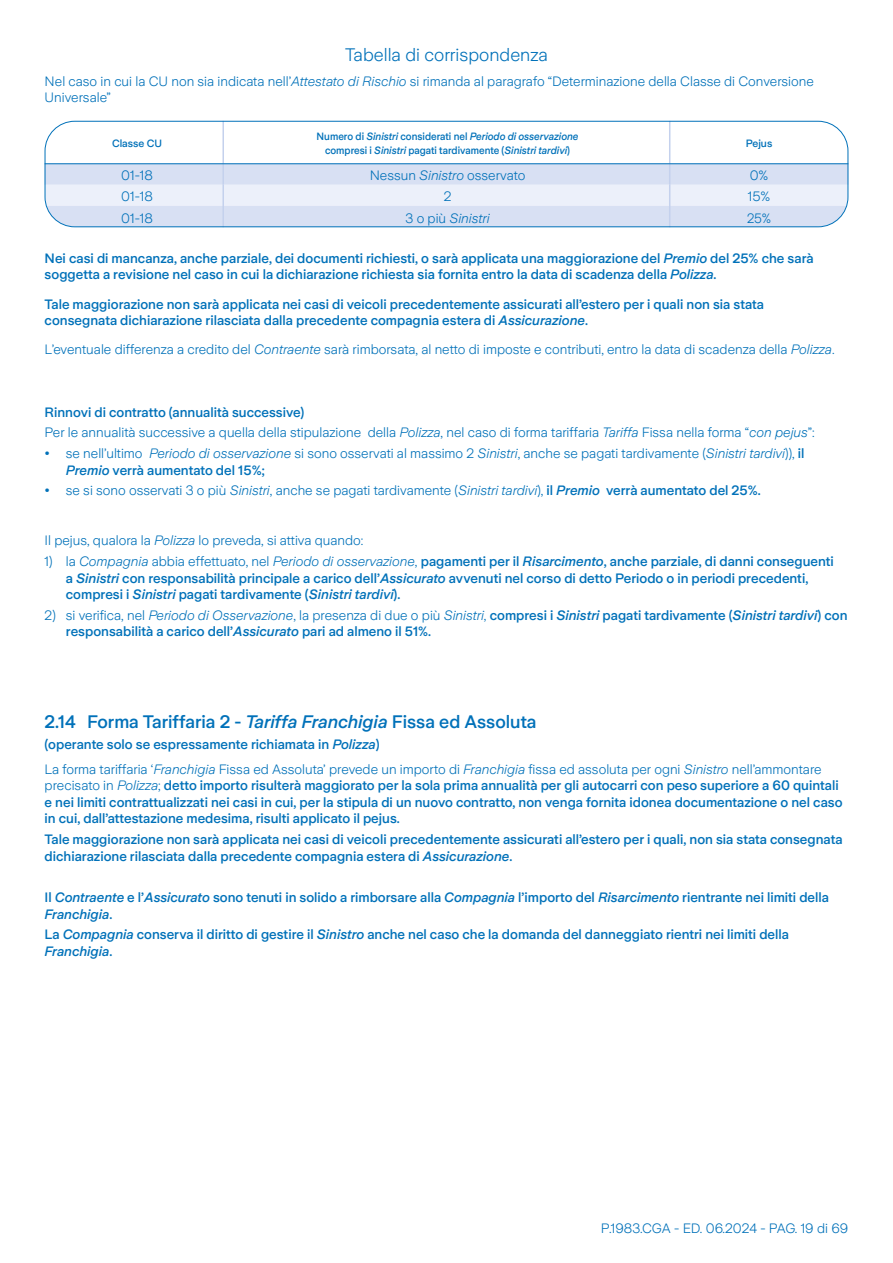
<style>
.page{position:relative;width:893px;height:1263px;background:#fff}
.page>*{position:absolute;margin:0;border:0;box-sizing:border-box;transform-origin:0 0}
.t1{font:500 18px "Zurich Sans";color:#0071b9}
.t2{font:300 18px "Zurich Sans";color:#0071b9}
.t3{font:500 13.5px/16.5px "Zurich Sans";color:#0071b9}
.t4{font:300 13.5px/16.5px "Zurich Sans";color:#0071b9}
.t5{font:13.5px "Zurich Sans Light Italic";color:#0071b9}
.t6{font:300 13.5px "Zurich Sans";color:#0071b9;scale:.95 1}
.t7{font:italic 500 10.5px/13.5px "Zurich Sans";color:#0071b9;text-align:center;scale:.95 1}
.t8{font:500 10.5px "Zurich Sans";color:#0071b9}
.s1{font-family:"Zurich Sans Light Italic";font-weight:400}
.s2{font-style:normal}
.s3{font-family:"Zurich Sans";font-weight:300}
.s4{font-style:italic}
.s5{font-weight:500}
.s6{font-weight:500;font-style:italic}
.s7{font-weight:300}
</style>
<div class="page">
<hr style="left:222px;top:121px;width:2px;height:42px;background:#c4d1ed">
<hr style="left:669px;top:121px;width:1px;height:42px;background:#c4d1ed">
<svg style="left:45px;top:164px;width:803px;height:63px;background:#dee5f5"></svg>
<div style="left:45px;top:121px;width:803px;height:106px;border:1px solid #0071b9;border-radius:30px"></div>
<hr style="left:45px;top:163px;width:803px;height:1px;background:#0071b9">
<h1 class="t2" style="left:345px;top:45px;width:204px">Tabella di corrispondenza</h1>
<p class="t4" style="left:45px;top:73px;width:771px">Nel caso in cui la CU non sia indicata nell’<span class="s1">Attestato di Rischio</span> si rimanda al paragrafo “Determinazione della Classe di Conversione<br>Universale”</p>
<p class="t8" style="left:112px;top:137px;width:52px">Classe CU</p>
<p class="t7" style="left:317px;top:130px;width:277px"><span class="s2">Numero di</span> Sinistri <span class="s2">considerati nel</span> Periodo di osservazione <span class="s2">compresi i</span> Sinistri <span class="s2">pagati tardivamente (</span>Sinistri tardivi<span class="s2">)</span></p>
<p class="t8" style="left:746px;top:137px;width:28px">Pejus</p>
<p class="t4" style="left:121px;top:167px;width:33px">01-18</p>
<p class="t4" style="left:370px;top:167px;width:157px">Nessun <span class="s1">Sinistro</span> osservato</p>
<p class="t4" style="left:750px;top:167px;width:20px">0%</p>
<p class="t4" style="left:121px;top:189px;width:33px">01-18</p>
<p class="t4" style="left:444px;top:189px;width:9px">2</p>
<p class="t4" style="left:748px;top:189px;width:24px">15%</p>
<p class="t4" style="left:121px;top:210px;width:33px">01-18</p>
<p class="t5" style="left:405px;top:211px;width:86px"><span class="s3">3 o più</span> Sinistri</p>
<p class="t6" style="left:747px;top:211px;width:27px">25%</p>
<p class="t3" style="left:45px;top:250px;width:770px">Nei casi di mancanza, anche parziale, dei documenti richiesti, o sarà applicata una maggiorazione del <span class="s4">Premio</span> del 25% che sarà soggetta a revisione nel caso in cui la dichiarazione richiesta sia fornita entro la data di scadenza della <span class="s4">Polizza</span>.</p>
<p class="t3" style="left:45px;top:296px;width:721px">Tale maggiorazione non sarà applicata nei casi di veicoli precedentemente assicurati all’estero per i quali non sia stata consegnata dichiarazione rilasciata dalla precedente compagnia estera di <span class="s4">Assicurazione</span>.</p>
<p class="t4" style="left:45px;top:342px;width:791px">L’eventuale differenza a credito del <span class="s1">Contraente</span> sarà rimborsata, al netto di imposte e contributi, entro la data di scadenza della <span class="s1">Polizza</span>.</p>
<p class="t4" style="left:45px;top:402px;width:772px;line-height:20.7px"><span class="s5">Rinnovi di contratto (annualità successive)<br></span>Per le annualità successive a quella della stipulazione della <span class="s1">Polizza</span>, nel caso di forma tariffaria <span class="s1">Tariffa</span> Fissa nella forma “<span class="s1">con pejus</span>”:</p>
<p class="t4" style="left:66px;top:445px;width:740px;text-indent:-21px"><span class="s5">•</span> se nell’ultimo <span class="s1">Periodo di osservazione</span> si sono osservati al massimo 2 <span class="s1">Sinistri</span>, anche se pagati tardivamente (<span class="s1">Sinistri tardivi</span>)), <span class="s5">il<br></span><span class="s6">Premio</span> <span class="s5">verrà aumentato del 15%;</span></p>
<p class="t4" style="left:45px;top:483px;width:718px"><span class="s5">•</span> se si sono osservati 3 o più <span class="s1">Sinistri</span>, anche se pagati tardivamente (<span class="s1">Sinistri tardivi</span>), <span class="s5">il</span> <span class="s6">Premio</span> <span class="s5">verrà aumentato del 25%.</span></p>
<p class="t4" style="left:45px;top:533px;width:320px">Il pejus, qualora la <span class="s1">Polizza</span> lo preveda, si attiva quando:</p>
<p class="t3" style="left:66px;top:553px;width:769px;text-indent:-21px"><span class="s7">1) la</span> <span class="s1">Compagnia</span> <span class="s7">abbia effettuato, nel</span> <span class="s1">Periodo di osservazione</span><span class="s7">,</span> pagamenti per il <span class="s4">Risarcimento</span>, anche parziale, di danni conseguenti a <span class="s4">Sinistri</span> con responsabilità principale a carico dell’<span class="s4">Assicurato</span> avvenuti nel corso di detto Periodo o in periodi precedenti, compresi i <span class="s4">Sinistri</span> pagati tardivamente (<span class="s4">Sinistri tardivi</span>).</p>
<p class="t3" style="left:66px;top:607px;width:783px;text-indent:-21px"><span class="s7">2) si verifica, nel</span> <span class="s1">Periodo di Osservazione</span><span class="s7">, la presenza di due o più</span> <span class="s1">Sinistri</span><span class="s7">,</span> compresi i <span class="s4">Sinistri</span> pagati tardivamente (<span class="s4">Sinistri tardivi</span>) con responsabilità a carico dell’<span class="s4">Assicurato</span> pari ad almeno il 51%.</p>
<h1 class="t1" style="left:45px;top:712px;width:493px">2.14 Forma Tariffaria 2 - <span class="s4">Tariffa Franchigia</span> Fissa ed Assoluta</h1>
<p class="t4" style="left:45px;top:732px;width:778px;line-height:25px"><span class="s5">(operante solo se espressamente richiamata in</span> <span class="s6">Polizza</span><span class="s5">)<br></span>La forma tariffaria ‘<span class="s1">Franchigia</span> Fissa ed Assoluta’ prevede un importo di <span class="s1">Franchigia</span> fissa ed assoluta per ogni <span class="s1">Sinistro</span> nell’ammontare</p>
<p class="t3" style="left:45px;top:778px;width:799px"><span class="s7">precisato in</span> <span class="s1">Polizza</span><span class="s7">;</span> detto importo risulterà maggiorato per la sola prima annualità per gli autocarri con peso superiore a 60 quintali e nei limiti contrattualizzati nei casi in cui, per la stipula di un nuovo contratto, non venga fornita idonea documentazione o nel caso in cui, dall’attestazione medesima, risulti applicato il pejus.</p>
<p class="t3" style="left:45px;top:831px;width:799px">Tale maggiorazione non sarà applicata nei casi di veicoli precedentemente assicurati all’estero per i quali, non sia stata consegnata dichiarazione rilasciata dalla precedente compagnia estera di <span class="s4">Assicurazione</span>.</p>
<p class="t3" style="left:45px;top:889px;width:786px">Il <span class="s4">Contraente</span> e l’<span class="s4">Assicurato</span> sono tenuti in solido a rimborsare alla <span class="s4">Compagnia</span> l’importo del <span class="s4">Risarcimento</span> rientrante nei limiti della<br><span class="s4">Franchigia</span>.</p>
<p class="t3" style="left:45px;top:927px;width:746px">La <span class="s4">Compagnia</span> conserva il diritto di gestire il <span class="s4">Sinistro</span> anche nel caso che la domanda del danneggiato rientri nei limiti della<br><span class="s4">Franchigia</span>.</p>
<p class="t4" style="left:601px;top:1220px;width:249px">P.1983.CGA - ED. 06.2024 - PAG. 19 di 69</p>
</div>
